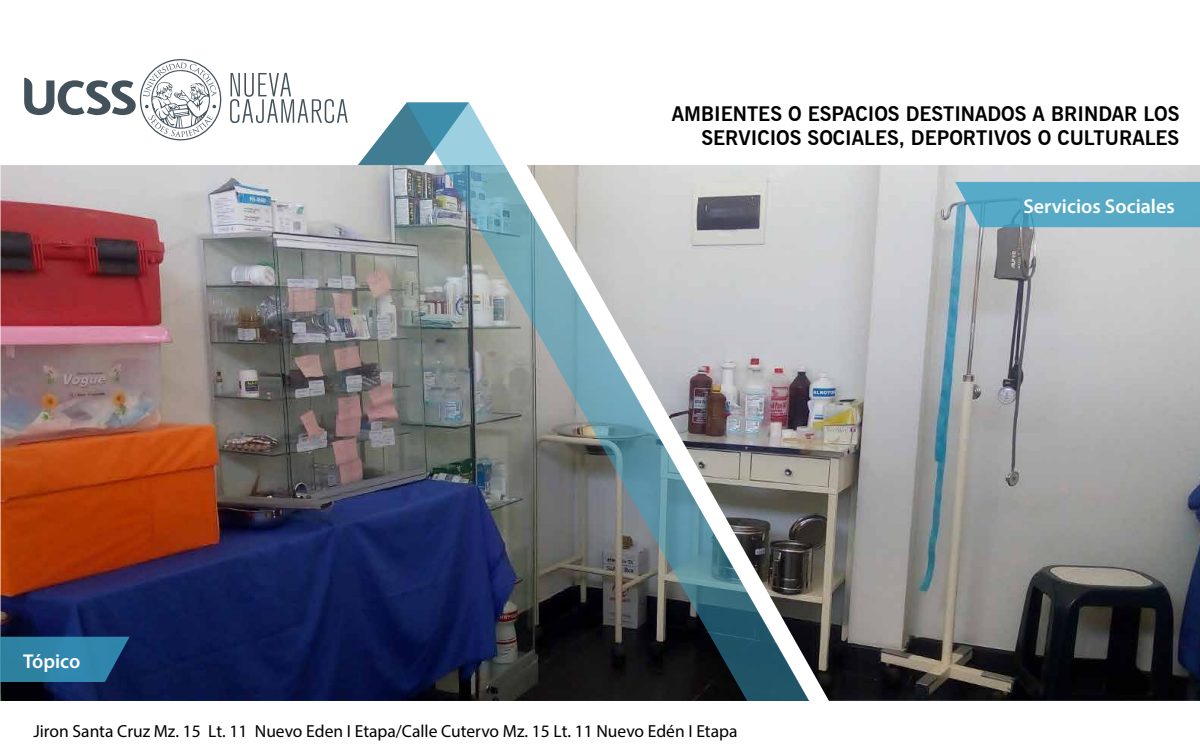
<style>
.page{position:relative;width:1200px;height:750px;background:#fff}
.page>*{position:absolute;margin:0;border:0;box-sizing:border-box;transform-origin:0 0}
.t1{font:700 20px/24px "News Gothic BT";color:#000;text-align:right}
.t2{font:600 20px "Myriad Pro";color:#fff}
.t3{font:17.5px "Myriad Pro";color:#000}
</style>
<div class="page">
<svg style="left:175px;top:102px;width:232px;height:63px"></svg>
<img style="left:0;top:165px;width:407px;height:536px">
<img style="left:809px;top:165px;width:391px;height:536px">
<img style="left:407px;top:102px;width:402px;height:599px">
<svg style="left:955px;top:182px;width:245px;height:45px;background:#5aaac6"></svg>
<svg style="left:24px;top:59px;width:197px;height:81px"></svg>
<svg style="left:230px;top:73px;width:118px;height:50px"></svg>
<svg style="left:0;top:637px;width:130px;height:45px;background:#2b799e"></svg>
<p class="t1" style="left:672px;top:102px;width:509px">AMBIENTES O ESPACIOS DESTINADOS A BRINDAR LOS<br>SERVICIOS SOCIALES, DEPORTIVOS O CULTURALES</p>
<p class="t2" style="left:23px;top:648px;width:59px">Tópico</p>
<p class="t3" style="left:33px;top:720px;width:706px">Jiron Santa Cruz Mz. 15 Lt. 11 Nuevo Eden I Etapa/Calle Cutervo Mz. 15 Lt. 11 Nuevo Edén I Etapa</p>
<p class="t2" style="left:1023px;top:194px;width:153px">Servicios Sociales</p>
</div>
